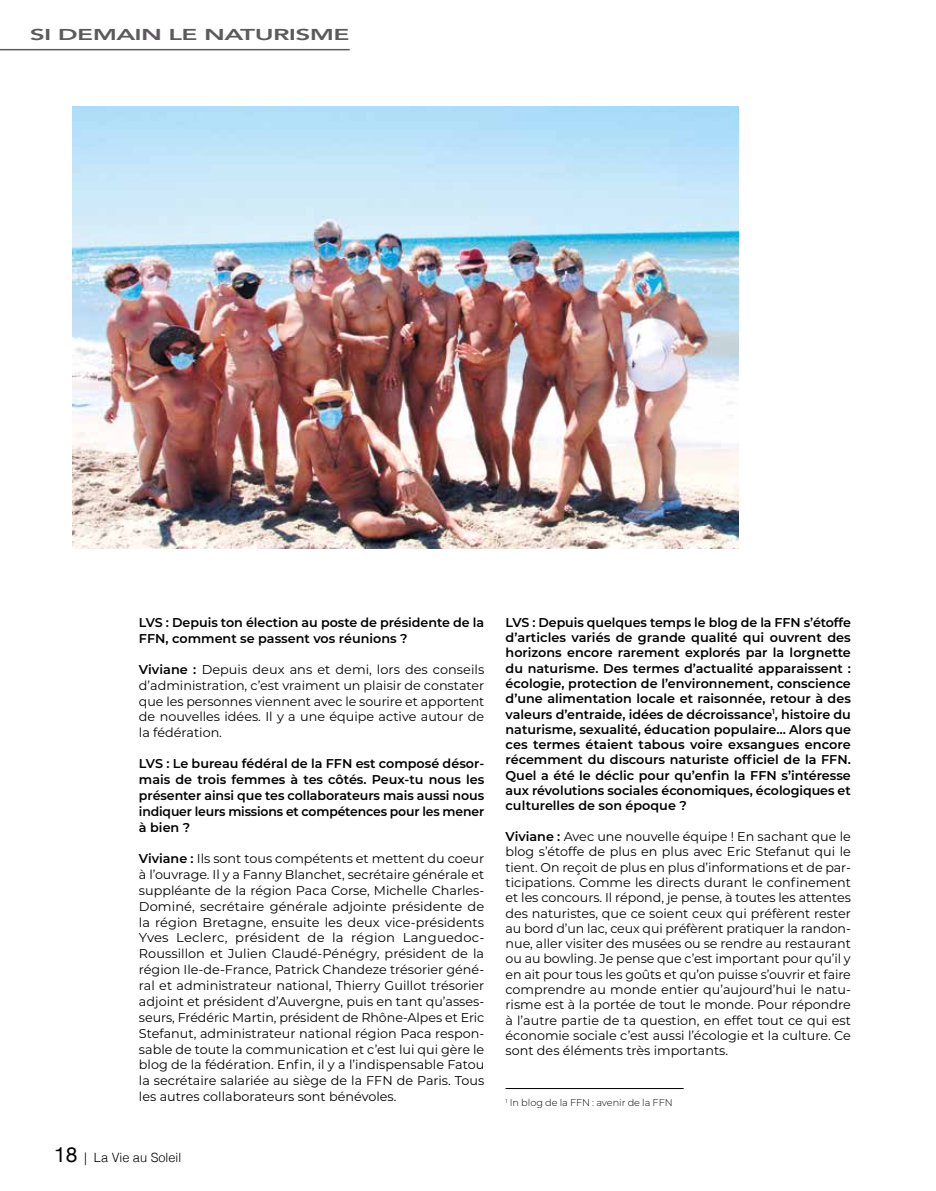
<style>
.page{position:relative;width:936px;height:1191px;background:#fff}
.page>*{position:absolute;margin:0;border:0;box-sizing:border-box;transform-origin:0 0}
.t1{font:800 15.75px "Avenir";letter-spacing:-.025em;color:#5d5a5d;scale:1.67 1}
.t2{font:12.75px/15.9px "Montserrat";color:#000;text-align:justify}
.t3{font:600 12.75px/15.3px "Montserrat";letter-spacing:-.005em;color:#000;text-align:justify}
.t4{font:300 12.75px "Helvetica";color:#000}
.t5{font:300 9.75px "Montserrat";letter-spacing:-.005em;color:#000}
.s1{font-weight:600}
.s2{font-family:"Helvetica Neue";font-weight:400;font-size:21px}
</style>
<div class="page">
<img style="left:72px;top:106px;width:666px;height:443px">
<hr style="left:505px;top:1088px;width:178px;height:1px;background:#000">
<hr style="left:0;top:49px;width:349px;height:1px;background:#5d5a5d">
<p class="t1" style="left:30px;top:23px;width:193px">SI DEMAIN LE NATURISME</p>
<p class="t3" style="left:139px;top:613px;width:346px;line-height:15.9px">LVS : Depuis ton élection au poste de présidente de la<br>FFN, comment se passent vos réunions ?</p>
<p class="t2" style="left:139px;top:661px;width:347px"><span class="s1">Viviane :</span> Depuis deux ans et demi, lors des conseils d’administration, c’est vraiment un plaisir de constater que les personnes viennent avec le sourire et apportent de nouvelles idées. Il y a une équipe active autour de la fédération.</p>
<p class="t3" style="left:139px;top:755px;width:347px;line-height:15.9px">LVS : Le bureau fédéral de la FFN est composé désor&shy;mais de trois femmes à tes côtés. Peux-tu nous les présenter ainsi que tes collaborateurs mais aussi nous indiquer leurs missions et compétences pour les mener à bien ?</p>
<p class="t2" style="left:139px;top:850px;width:347px"><span class="s1">Viviane :</span> Ils sont tous compétents et mettent du coeur à l’ouvrage. Il y a Fanny Blanchet, secrétaire générale et suppléante de la région Paca Corse, Michelle Charles-Dominé, secrétaire générale adjointe présidente de la région Bretagne, ensuite les deux vice-présidents Yves Leclerc, président de la région Languedoc-Roussillon et Julien Claudé-Pénégry, président de la région Ile-de-France, Patrick Chandeze trésorier géné&shy;ral et administrateur national, Thierry Guillot trésorier adjoint et président d’Auvergne, puis en tant qu’asses&shy;seurs, Frédéric Martin, président de Rhône-Alpes et Eric Stefanut, administrateur national région Paca respon&shy;sable de toute la communication et c’est lui qui gère le blog de la fédération. Enfin, il y a l’indispensable Fatou la secrétaire salariée au siège de la FFN de Paris. Tous les autres collaborateurs sont bénévoles.</p>
<p class="t4" style="left:54px;top:1147px;width:129px"><span class="s2">18</span> | La Vie au Soleil</p>
<p class="t3" style="left:505px;top:614px;width:347px">LVS : Depuis quelques temps le blog de la FFN s’étoffe d’articles variés de grande qualité qui ouvrent des horizons encore rarement explorés par la lorgnette du naturisme. Des termes d’actualité apparaissent : écologie, protection de l’environnement, conscience d’une alimentation locale et raisonnée, retour à des valeurs d’entraide, idées de décroissance<sup>1</sup>, histoire du naturisme, sexualité, éducation populaire… Alors que ces termes étaient tabous voire exsangues encore récemment du discours naturiste officiel de la FFN.<br>Quel a été le déclic pour qu’enfin la FFN s’intéresse aux révolutions sociales économiques, écologiques et culturelles de son époque ?</p>
<p class="t2" style="left:505px;top:828px;width:347px;line-height:15.3px"><span class="s1">Viviane :</span> Avec une nouvelle équipe ! En sachant que le blog s’étoffe de plus en plus avec Eric Stefanut qui le tient. On reçoit de plus en plus d’informations et de par&shy;ticipations. Comme les directs durant le confinement et les concours. Il répond, je pense, à toutes les attentes des naturistes, que ce soient ceux qui préfèrent rester au bord d’un lac, ceux qui préfèrent pratiquer la randon&shy;nue, aller visiter des musées ou se rendre au restaurant ou au bowling. Je pense que c’est important pour qu’il y en ait pour tous les goûts et qu’on puisse s’ouvrir et faire comprendre au monde entier qu’aujourd’hui le natu&shy;risme est à la portée de tout le monde. Pour répondre à l’autre partie de ta question, en effet tout ce qui est économie sociale c’est aussi l’écologie et la culture. Ce sont des éléments très importants.</p>
<p class="t5" style="left:505px;top:1095px;width:169px"><sup>1</sup> In blog de la FFN : avenir de la FFN</p>
</div>
